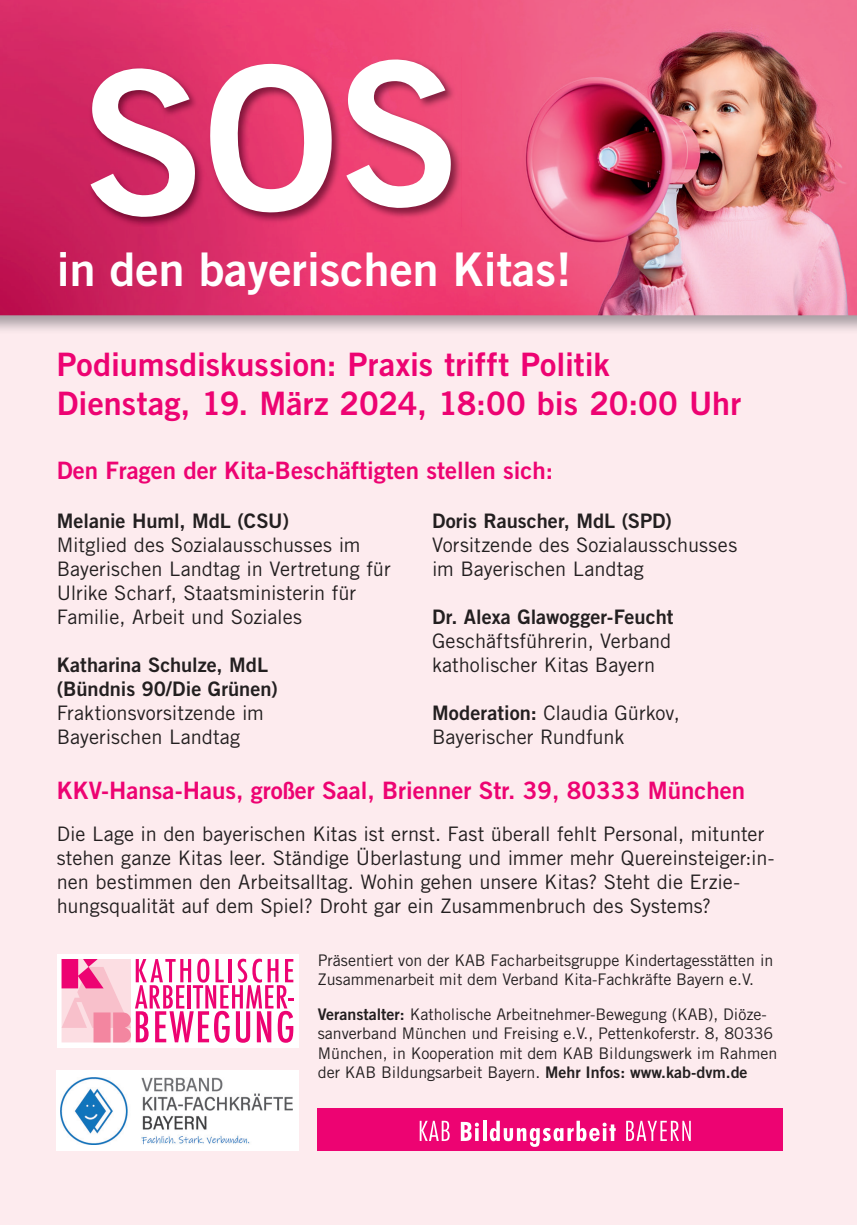
<style>
.page{position:relative;width:857px;height:1225px;background:#fff}
.page>*{position:absolute;margin:0;border:0;box-sizing:border-box;transform-origin:0 0}
.t1{font:46.4px "Trade Gothic LT Std Bd 2";color:#fff}
.t2{font:32.4px/38.8px "Trade Gothic LT Std Bd 2";color:#ed0372}
.t3{font:24px "Trade Gothic LT Std Bd 2";color:#ed0372}
.t4{font:20px/24px "Trade Gothic LT Std";color:#231f20}
.t5{font:20px/24px "Trade Gothic LT Std Bd 2";color:#231f20}
.t6{font:16px/19.2px "Trade Gothic LT Std";color:#231f20}
.s1{font-family:"Trade Gothic LT Std Bd 2"}
</style>
<div class="page">
<div style="left:0;top:295px;width:856px;height:930px;background:#fdebee"></div>
<img style="left:0;top:0;width:856px;height:330px">
<img style="left:88px;top:58px;width:372px;height:169px">
<div style="left:56px;top:1070px;width:242px;height:80px;background:#fff"></div>
<img style="left:61px;top:1077px;width:232px;height:67px">
<div style="left:317px;top:1108px;width:465px;height:43px;background:#ed0372"></div>
<svg style="left:419px;top:1120px;width:30px;height:21px"></svg>
<svg style="left:460px;top:1122px;width:18px;height:19px"></svg>
<svg style="left:483px;top:1120px;width:3px;height:21px"></svg>
<svg style="left:489px;top:1120px;width:126px;height:26px"></svg>
<svg style="left:626px;top:1120px;width:64px;height:21px"></svg>
<div style="left:57px;top:954px;width:241px;height:93px;background:#fff"></div>
<svg style="left:62px;top:958px;width:231px;height:84px"></svg>
<svg style="left:86px;top:58px;width:366px;height:160px;background:#b92957"></svg>
<h1 class="t1" style="left:57px;top:240px;width:516px">in den bayerischen Kitas!</h1>
<h2 class="t2" style="left:57px;top:344px;width:685px">Podiumsdiskussion: Praxis trifft Politik<br>Dienstag, 19. März 2024, 18:00 bis 20:00 Uhr</h2>
<p class="t3" style="left:57px;top:455px;width:497px">Den Fragen der Kita-Beschäftigten stellen sich:</p>
<p class="t5" style="left:57px;top:508px;width:234px">Melanie Huml, MdL (CSU)</p>
<p class="t4" style="left:57px;top:532px;width:335px">Mitglied des Sozialausschusses im Bayerischen Landtag in Vertretung für Ulrike Scharf, Staatsministerin für Familie, Arbeit und Soziales</p>
<p class="t5" style="left:57px;top:652px;width:222px">Katharina Schulze, MdL (Bündnis 90/Die Grünen)</p>
<p class="t4" style="left:57px;top:700px;width:209px">Fraktionsvorsitzende im<br>Bayerischen Landtag</p>
<p class="t5" style="left:432px;top:508px;width:241px">Doris Rauscher, MdL (SPD)</p>
<p class="t4" style="left:432px;top:532px;width:306px">Vorsitzende des Sozialausschusses im Bayerischen Landtag</p>
<p class="t5" style="left:432px;top:604px;width:243px">Dr. Alexa Glawogger-Feucht</p>
<p class="t4" style="left:432px;top:628px;width:241px">Geschäftsführerin, Verband katholischer Kitas Bayern</p>
<p class="t4" style="left:432px;top:700px;width:249px"><span class="s1">Moderation:</span> Claudia Gürkov,<br>Bayerischer Rundfunk</p>
<p class="t3" style="left:57px;top:775px;width:689px">KKV-Hansa-Haus, großer Saal, Brienner Str. 39, 80333 München</p>
<p class="t4" style="left:57px;top:821px;width:719px">Die Lage in den bayerischen Kitas ist ernst. Fast überall fehlt Personal, mitunter stehen ganze Kitas leer. Ständige Überlastung und immer mehr Quereinsteiger:in&shy;nen bestimmen den Arbeitsalltag. Wohin gehen unsere Kitas? Steht die Erzie&shy;hungsqualität auf dem Spiel? Droht gar ein Zusammenbruch des Systems?</p>
<p class="t6" style="left:317px;top:950px;width:457px">Präsentiert von der KAB Facharbeitsgruppe Kindertagesstätten in<br>Zusammenarbeit mit dem Verband Kita-Fachkräfte Bayern e.V.</p>
<p class="t6" style="left:317px;top:1004px;width:461px"><span class="s1">Veranstalter:</span> Katholische Arbeitnehmer-Bewegung (KAB), Diöze&shy;sanverband München und Freising e.V., Pettenkoferstr. 8, 80336<br>München, in Kooperation mit dem KAB Bildungswerk im Rahmen der KAB Bildungsarbeit Bayern. <span class="s1">Mehr Infos: www.kab-dvm.de</span></p>
</div>
